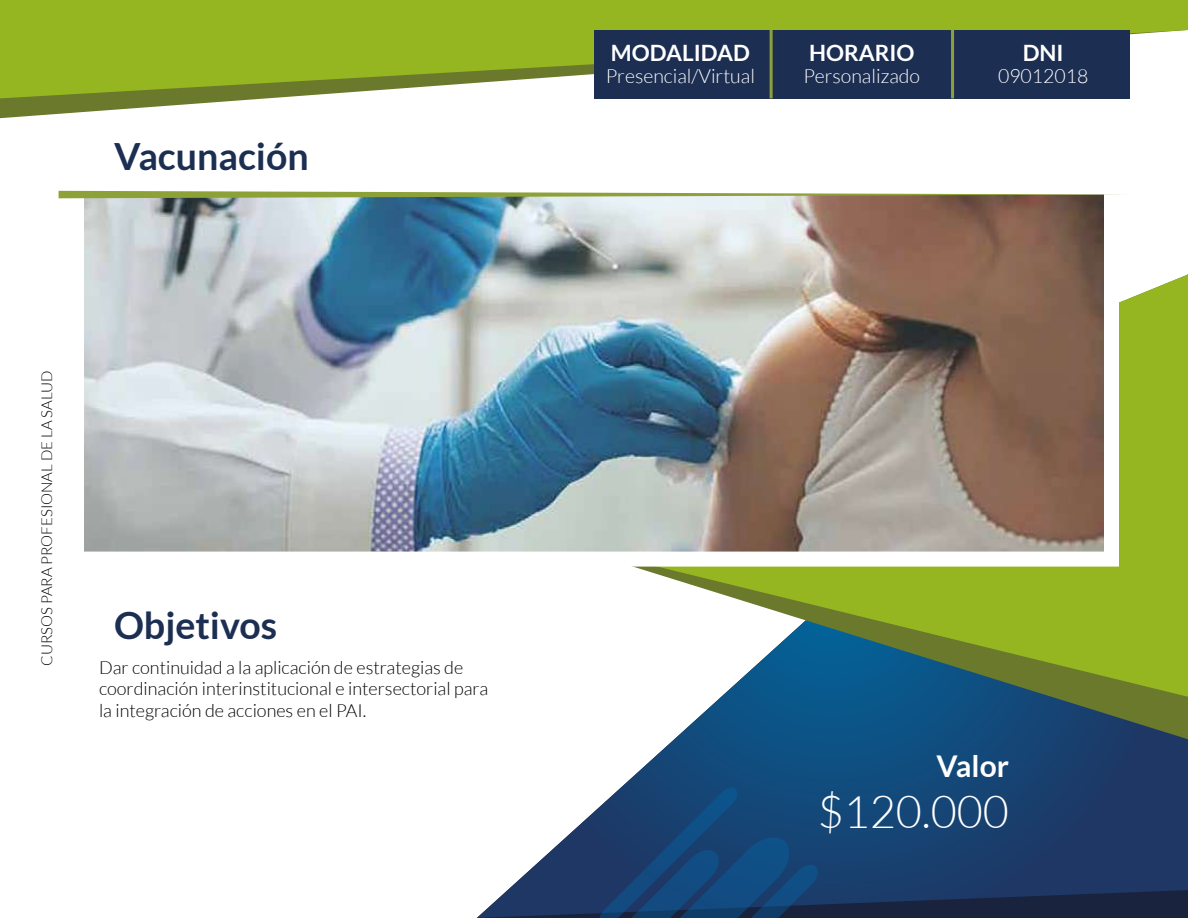
<style>
.page{position:relative;width:1188px;height:918px;background:#fff}
.page>*{position:absolute;margin:0;border:0;box-sizing:border-box;transform-origin:0 0}
.t1{font:300 45px "Lato";color:#fff}
.t2{font:700 37.5px "Lato";color:#1c2e52}
.t3{font:700 30px "Lato";color:#fff}
.t4{font:700 22.5px "Lato";color:#fff}
.t5{font:300 19.5px "Lato";color:#fff}
.t6{font:300 18px/21.6px "Lato";color:#000}
.t7{font:300 15px "Lato";color:#000}
</style>
<div class="page">
<svg style="left:477px;top:739px;width:711px;height:179px"></svg>
<svg style="left:0;top:98px;width:1130px;height:20px"></svg>
<svg style="left:0;top:0;width:1188px;height:98px;background:#9bb837"></svg>
<div style="left:594px;top:30px;width:177px;height:68px;background:#1c2e52"></div>
<div style="left:771px;top:30px;width:182px;height:68px;background:#1c2e52"></div>
<div style="left:953px;top:30px;width:177px;height:68px;background:#1c2e52"></div>
<hr style="left:951px;top:30px;width:3px;height:68px;background:#8da139">
<hr style="left:770px;top:30px;width:3px;height:68px;background:#8da139">
<svg style="left:674px;top:697px;width:514px;height:42px;background:#265b79"></svg>
<svg style="left:634px;top:274px;width:554px;height:423px;fill:#95b621"></svg>
<img style="left:69px;top:190px;width:1050px;height:377px">
<svg style="left:59px;top:191px;width:1063px;height:7px"></svg>
<svg style="left:578px;top:788px;width:240px;height:130px;background:#1c4776"></svg>
<h2 class="t2" style="left:114px;top:135px;width:196px">Vacunación</h2>
<p class="t7" style="left:39px;top:666px;width:297px;rotate:-90deg">CURSOS PARA PROFESIONAL DE LA SALUD</p>
<h2 class="t2" style="left:114px;top:604px;width:165px">Objetivos</h2>
<p class="t6" style="left:99px;top:657px;width:391px">Dar continuidad a la aplicación de estrategias de coordinación interinstitucional e intersectorial para la integración de acciones en el PAI.</p>
<p class="t4" style="left:611px;top:40px;width:140px">MODALIDAD</p>
<p class="t5" style="left:606px;top:66px;width:151px">Presencial/Virtual</p>
<p class="t4" style="left:809px;top:40px;width:107px">HORARIO</p>
<p class="t5" style="left:803px;top:66px;width:118px">Personalizado</p>
<p class="t4" style="left:1023px;top:40px;width:42px">DNI</p>
<p class="t5" style="left:998px;top:66px;width:92px">09012018</p>
<h3 class="t3" style="left:936px;top:749px;width:74px">Valor</h3>
<h1 class="t1" style="left:817px;top:788px;width:193px">$120.000</h1>
</div>
